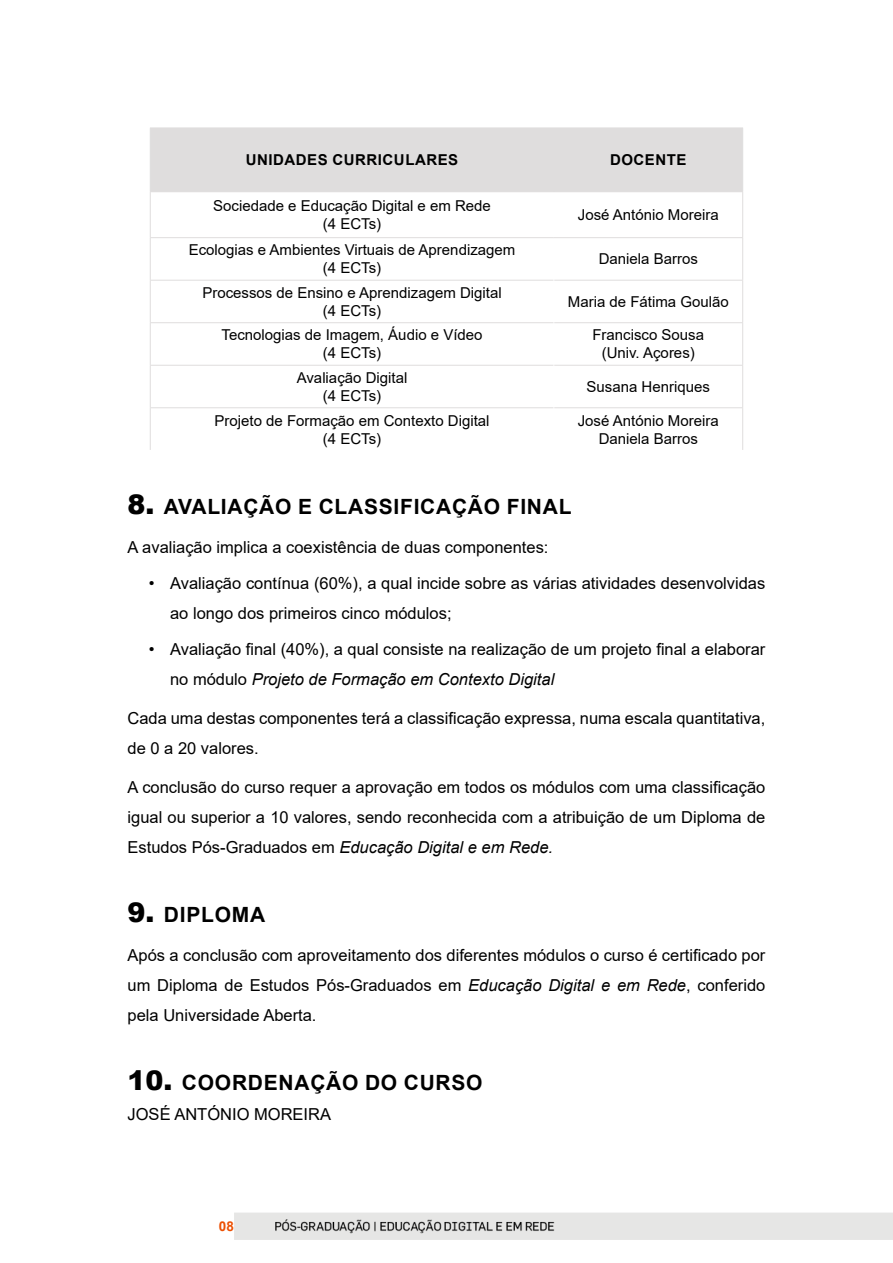
<style>
.page{position:relative;width:893px;height:1263px;background:#fff}
.page>*{position:absolute;margin:0;border:0;box-sizing:border-box;transform-origin:0 0}
.t1{font:700 21px "Arial";letter-spacing:.035em;color:#000}
.t2{font:16.5px/30px "Arial";color:#000}
.t3{font:15px/18px "Arial";color:#000;text-align:center}
.t4{font:700 15px "Arial";letter-spacing:.035em;color:#000}
.t5{font:700 13.5px "Arial";color:#ec5003}
.s1{font-weight:900;font-size:27px}
.s2{font-style:italic}
</style>
<div class="page">
<img style="left:150px;top:127px;width:743px;height:1113px">
<div style="left:151px;top:129px;width:591px;height:62px;background:#dfdddd"></div>
<hr style="left:150px;top:191px;width:404px;height:1px;background:#dfdddd">
<hr style="left:150px;top:192px;width:1px;height:45px;background:#dfdddd">
<hr style="left:554px;top:191px;width:189px;height:1px;background:#dfdddd">
<hr style="left:742px;top:192px;width:1px;height:45px;background:#dfdddd">
<hr style="left:150px;top:237px;width:404px;height:1px;background:#dfdddd">
<hr style="left:150px;top:238px;width:1px;height:42px;background:#dfdddd">
<hr style="left:554px;top:237px;width:189px;height:1px;background:#dfdddd">
<hr style="left:742px;top:238px;width:1px;height:42px;background:#dfdddd">
<hr style="left:150px;top:280px;width:403px;height:1px;background:#dfdddd">
<hr style="left:150px;top:281px;width:1px;height:41px;background:#dfdddd">
<hr style="left:554px;top:280px;width:189px;height:1px;background:#dfdddd">
<hr style="left:742px;top:281px;width:1px;height:41px;background:#dfdddd">
<hr style="left:150px;top:322px;width:403px;height:1px;background:#dfdddd">
<hr style="left:150px;top:323px;width:1px;height:42px;background:#dfdddd">
<hr style="left:554px;top:322px;width:189px;height:1px;background:#dfdddd">
<hr style="left:742px;top:323px;width:1px;height:42px;background:#dfdddd">
<hr style="left:150px;top:365px;width:403px;height:1px;background:#dfdddd">
<hr style="left:150px;top:366px;width:1px;height:41px;background:#dfdddd">
<hr style="left:554px;top:365px;width:189px;height:1px;background:#dfdddd">
<hr style="left:742px;top:366px;width:1px;height:41px;background:#dfdddd">
<hr style="left:150px;top:407px;width:403px;height:1px;background:#dfdddd">
<hr style="left:150px;top:408px;width:1px;height:42px;background:#dfdddd">
<hr style="left:554px;top:407px;width:189px;height:1px;background:#dfdddd">
<hr style="left:742px;top:408px;width:1px;height:42px;background:#dfdddd">
<hr style="left:150px;top:128px;width:404px;height:1px;background:#dfdddd">
<hr style="left:150px;top:128px;width:1px;height:63px;background:#dfdddd">
<hr style="left:554px;top:128px;width:189px;height:1px;background:#dfdddd">
<hr style="left:553px;top:128px;width:1px;height:63px;background:#dfdddd">
<hr style="left:742px;top:128px;width:1px;height:63px;background:#dfdddd">
<p class="t4" style="left:246px;top:149px;width:214px">UNIDADES CURRICULARES</p>
<p class="t4" style="left:610px;top:149px;width:78px">DOCENTE</p>
<p class="t3" style="left:213px;top:197px;width:279px">Sociedade e Educação Digital e em Rede (4 ECTs)</p>
<p class="t3" style="left:578px;top:206px;width:142px">José António Moreira</p>
<p class="t3" style="left:189px;top:241px;width:328px">Ecologias e Ambientes Virtuais de Aprendizagem (4 ECTs)</p>
<p class="t3" style="left:599px;top:250px;width:101px">Daniela Barros</p>
<p class="t3" style="left:202px;top:284px;width:301px">Processos de Ensino e Aprendizagem Digital (4 ECTs)</p>
<p class="t3" style="left:568px;top:293px;width:162px">Maria de Fátima Goulão</p>
<p class="t3" style="left:222px;top:326px;width:262px">Tecnologias de Imagem, Áudio e Vídeo (4 ECTs)</p>
<p class="t3" style="left:592px;top:326px;width:113px">Francisco Sousa (Univ. Açores)</p>
<p class="t3" style="left:297px;top:369px;width:112px">Avaliação Digital (4 ECTs)</p>
<p class="t3" style="left:587px;top:378px;width:125px">Susana Henriques</p>
<p class="t3" style="left:214px;top:411px;width:277px">Projeto de Formação em Contexto Digital (4 ECTs)</p>
<p class="t3" style="left:578px;top:411px;width:142px">José António Moreira<br>Daniela Barros</p>
<p class="t1" style="left:128px;top:492px;width:445px"><span class="s1">8.</span> AVALIAÇÃO E CLASSIFICAÇÃO FINAL</p>
<p class="t2" style="left:128px;top:532px;width:422px">A avaliação implica a coexistência de duas componentes:</p>
<p class="t2" style="left:170px;top:568px;width:597px;text-indent:-21px">• Avaliação contínua (60%), a qual incide sobre as várias atividades desenvolvidas ao longo dos primeiros cinco módulos;</p>
<p class="t2" style="left:170px;top:635px;width:597px;text-indent:-21px">• Avaliação final (40%), a qual consiste na realização de um projeto final a elaborar no módulo <span class="s2">Projeto de Formação em Contexto Digital</span></p>
<p class="t2" style="left:128px;top:703px;width:639px">Cada uma destas componentes terá a classificação expressa, numa escala quantitativa, de 0 a 20 valores.</p>
<p class="t2" style="left:128px;top:772px;width:639px;text-align:justify">A conclusão do curso requer a aprovação em todos os módulos com uma classificação igual ou superior a 10 valores, sendo reconhecida com a atribuição de um Diploma de Estudos Pós-Graduados em <span class="s2">Educação Digital e em Rede.</span></p>
<p class="t1" style="left:128px;top:900px;width:139px"><span class="s1">9.</span> DIPLOMA</p>
<p class="t2" style="left:128px;top:940px;width:639px;text-align:justify">Após a conclusão com aproveitamento dos diferentes módulos o curso é certificado por um Diploma de Estudos Pós-Graduados em <span class="s2">Educação Digital e em Rede</span>, conferido pela Universidade Aberta.</p>
<p class="t1" style="left:128px;top:1068px;width:357px"><span class="s1">10.</span> COORDENAÇÃO DO CURSO</p>
<p class="t2" style="left:128px;top:1099px;width:205px">JOSÉ ANTÓNIO MOREIRA</p>
<p class="t5" style="left:219px;top:1217px;width:17px">08</p>
</div>
